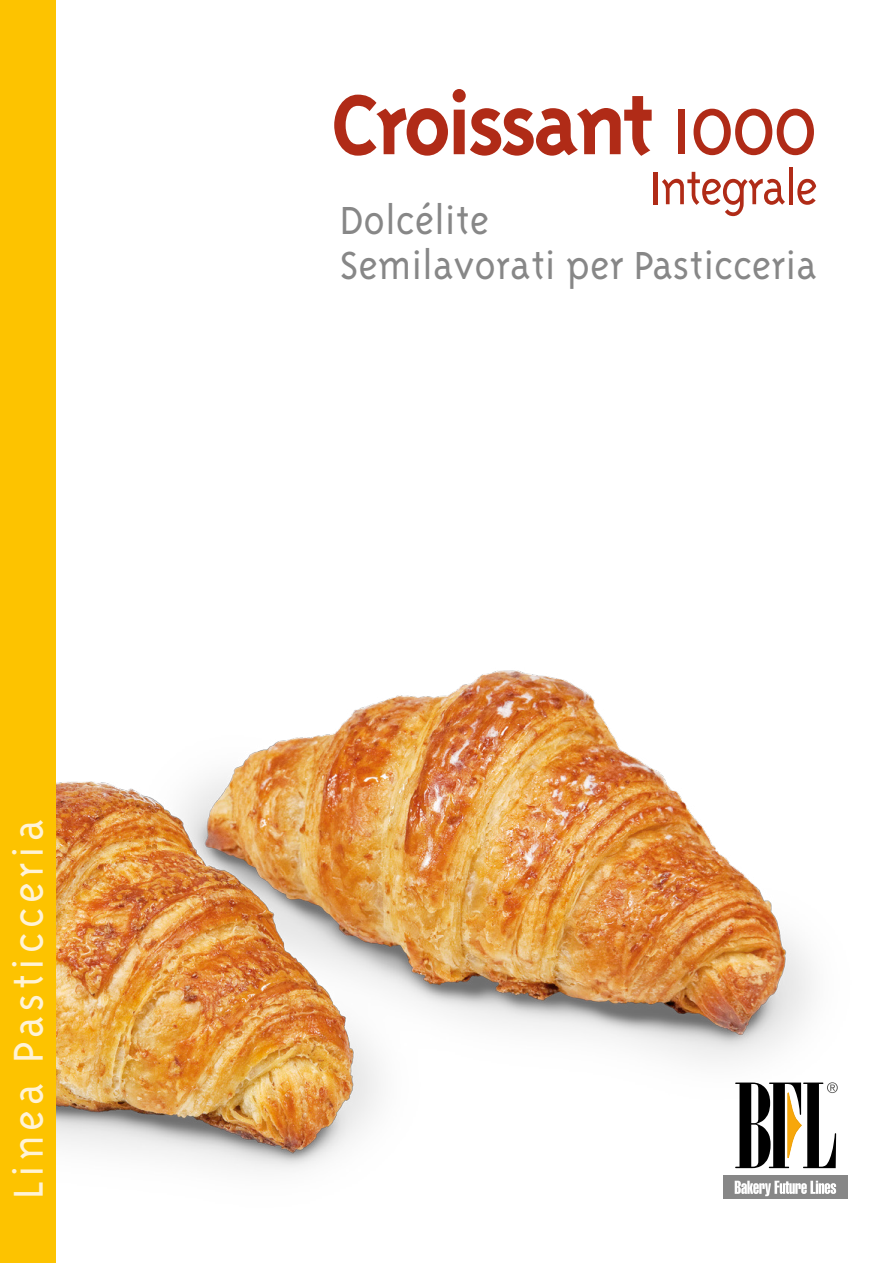
<style>
.page{position:relative;width:893px;height:1263px;background:#fff}
.page>*{position:absolute;margin:0;border:0;box-sizing:border-box;transform-origin:0 0}
.t1{font:700 96.9px "Triplex";letter-spacing:-.04em;color:#b02b17}
.t2{font:300 54px "Triplex";letter-spacing:-.04em;color:#b02b17}
.t3{font:300 48px "Triplex";letter-spacing:.1em;color:#fff3d7}
.t4{font:300 45px/45px "Triplex";color:#878787}
.s1{font-weight:300}
</style>
<div class="page">
<img style="left:55px;top:505px;width:781px;height:711px">
<div style="left:0;top:0;width:55px;height:1263px;background:#fdc300"></div>
<div style="left:723px;top:1175px;width:125px;height:24px;background:#878787"></div>
<svg style="left:735px;top:1181px;width:101px;height:15px"></svg>
<svg style="left:735px;top:1082px;width:103px;height:86px"></svg>
<p class="t3" style="left:1px;top:1199px;width:381px;rotate:-90deg">Linea Pasticceria</p>
<h1 class="t1" style="left:331px;top:70px;width:488px">Croissant <span class="s1">1000</span></h1>
<p class="t2" style="left:649px;top:158px;width:170px">Integrale</p>
<p class="t4" style="left:340px;top:197px;width:479px">Dolcélite<br>Semilavorati per Pasticceria</p>
</div>
